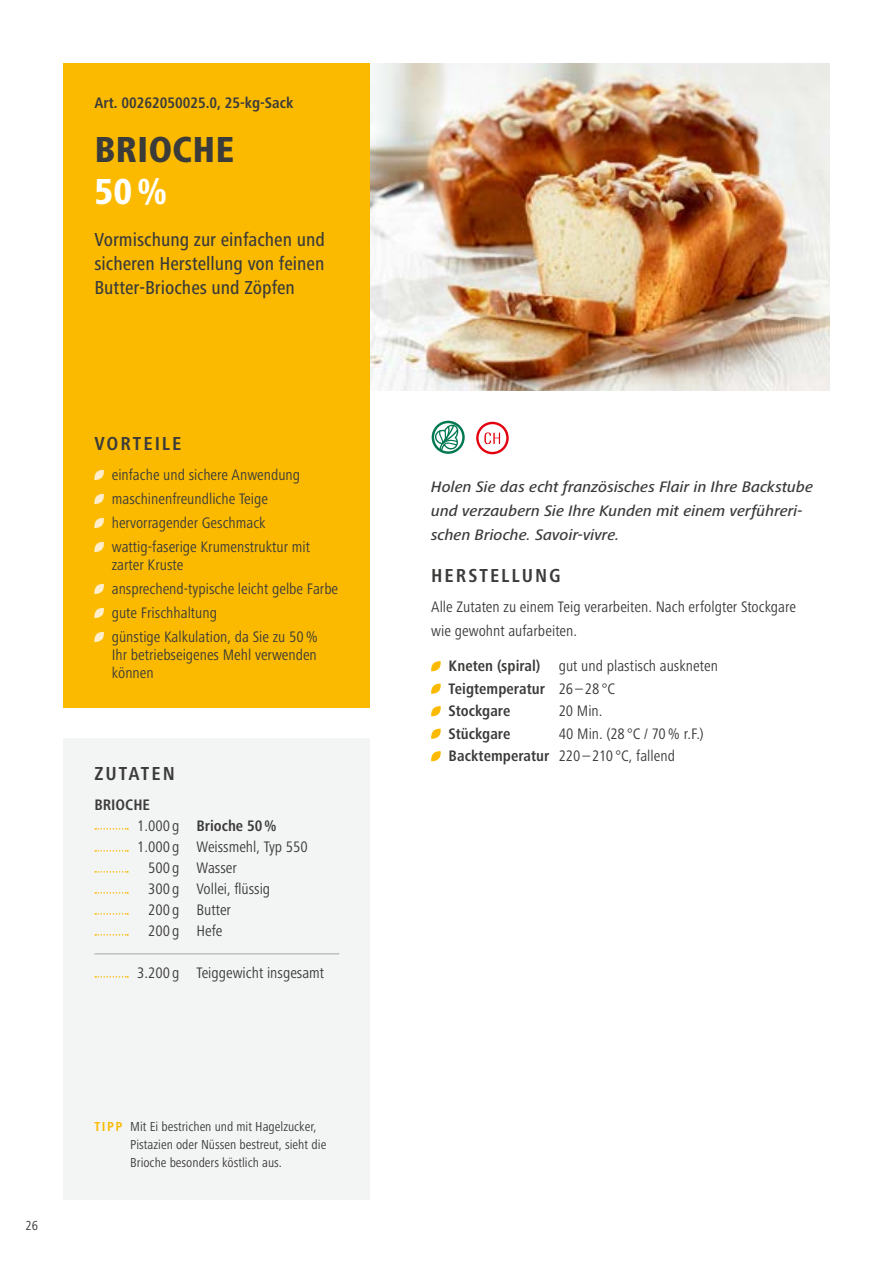
<style>
.page{position:relative;width:893px;height:1263px;background:#fff}
.page>*{position:absolute;margin:0;border:0;box-sizing:border-box;transform-origin:0 0}
.t1{font:800 condensed 37.5px "Frutiger Next Pro";color:#3b3b3a}
.t2{font:800 condensed 37.5px "Frutiger Next Pro";color:#fff}
.t3{font:500 condensed 19.5px/24px "Frutiger Next Pro";color:#3b3b3a;text-align:justify}
.t4{font:700 condensed 19.5px "Frutiger Next Pro";letter-spacing:.1em;color:#3b3b3a}
.t5{font:condensed 15.75px/24px "Frutiger Next Pro";color:#3b3b3a}
.t6{font:700 condensed 15.75px/22.5px "Frutiger Next Pro";color:#3b3b3a}
.t7{font:italic 500 15.75px/24px "Frutiger Next Pro";letter-spacing:.005em;color:#3b3b3a}
.t8{font:condensed 13.5px/18px "Frutiger Next Pro";color:#3b3b3a}
.s1{font-weight:400}
.s2{font-weight:700;color:#fbba00}
.s3{font-weight:700}
</style>
<div class="page">
<img style="left:370px;top:64px;width:459px;height:326px">
<div style="left:64px;top:64px;width:306px;height:644px;background:#fbba00"></div>
<div style="left:64px;top:738px;width:306px;height:461px;background:#f3f4f4"></div>
<svg style="left:431px;top:661px;width:10px;height:10px"></svg>
<svg style="left:431px;top:684px;width:10px;height:10px"></svg>
<svg style="left:431px;top:706px;width:10px;height:10px"></svg>
<svg style="left:431px;top:729px;width:10px;height:10px"></svg>
<svg style="left:431px;top:751px;width:10px;height:10px"></svg>
<svg style="left:94px;top:470px;width:10px;height:10px"></svg>
<svg style="left:94px;top:494px;width:10px;height:10px"></svg>
<svg style="left:94px;top:518px;width:10px;height:10px"></svg>
<svg style="left:94px;top:542px;width:10px;height:10px"></svg>
<svg style="left:94px;top:584px;width:10px;height:10px"></svg>
<svg style="left:94px;top:608px;width:10px;height:10px"></svg>
<svg style="left:94px;top:632px;width:10px;height:10px"></svg>
<hr style="left:94px;top:953px;width:245px;height:1px;background:#a7a7a8">
<svg style="left:95px;top:828px;width:33px;height:2px"></svg>
<svg style="left:95px;top:850px;width:33px;height:2px"></svg>
<svg style="left:95px;top:871px;width:33px;height:2px"></svg>
<svg style="left:95px;top:892px;width:33px;height:2px"></svg>
<svg style="left:95px;top:913px;width:33px;height:2px"></svg>
<svg style="left:95px;top:934px;width:33px;height:2px"></svg>
<svg style="left:95px;top:976px;width:33px;height:2px"></svg>
<svg style="left:432px;top:421px;width:33px;height:33px"></svg>
<svg style="left:476px;top:422px;width:33px;height:32px"></svg>
<p class="t8" style="left:26px;top:1217px;width:14px">26</p>
<p class="t6" style="left:94px;top:92px;width:200px">Art. 00262050025.0, 25-kg-Sack</p>
<h1 class="t1" style="left:94px;top:128px;width:142px">BRIOCHE</h1>
<h1 class="t2" style="left:94px;top:170px;width:75px">50%</h1>
<p class="t3" style="left:94px;top:228px;width:232px">Vormischung zur einfachen und sicheren Herstellung von feinen Butter-Brioches und Zöpfen</p>
<p class="t4" style="left:94px;top:432px;width:89px">VORTEILE</p>
<p class="t5" style="left:112px;top:463px;width:200px">einfache und sichere Anwendung maschinenfreundliche Teige hervorragender Geschmack wattig-faserige Krumenstruktur mit</p>
<p class="t5" style="left:112px;top:553px;width:228px">zarter Kruste<br>ansprechend-typische leicht gelbe Farbe gute Frischhaltung<br>günstige Kalkulation, da Sie zu 50%</p>
<p class="t5" style="left:112px;top:646px;width:207px;line-height:18px">Ihr betriebseigenes Mehl verwenden können</p>
<p class="t4" style="left:94px;top:762px;width:82px">ZUTATEN</p>
<p class="t6" style="left:94px;top:793px;width:57px">BRIOCHE</p>
<p class="t6" style="left:137px;top:814px;width:141px"><span class="s1">1.000 g</span> Brioche 50%</p>
<p class="t5" style="left:137px;top:834px;width:172px">1.000 g Weissmehl, Typ 550</p>
<p class="t5" style="left:148px;top:855px;width:90px">500 g Wasser</p>
<p class="t5" style="left:148px;top:876px;width:124px">300 g Vollei, flüssig</p>
<p class="t5" style="left:148px;top:897px;width:84px">200 g Butter</p>
<p class="t5" style="left:148px;top:918px;width:76px">200 g Hefe</p>
<p class="t5" style="left:137px;top:960px;width:189px">3.200 g Teiggewicht insgesamt</p>
<p class="t8" style="left:130px;top:1118px;width:198px;text-indent:-36px"><span class="s2">TIPP</span> Mit Ei bestrichen und mit Hagelzucker,<br>Pistazien oder Nüssen bestreut, sieht die<br>Brioche besonders köstlich aus.</p>
<p class="t7" style="left:431px;top:475px;width:383px">Holen Sie das echt französisches Flair in Ihre Backstube und verzaubern Sie Ihre Kunden mit einem verführeri&shy;schen Brioche. Savoir-vivre.</p>
<p class="t4" style="left:431px;top:564px;width:131px">HERSTELLUNG</p>
<p class="t5" style="left:431px;top:595px;width:366px">Alle Zutaten zu einem Teig verarbeiten. Nach erfolgter Stockgare wie gewohnt aufarbeiten.</p>
<p class="t6" style="left:449px;top:655px;width:271px">Kneten (spiral) <span class="s1">gut und plastisch auskneten<br></span>Teigtemperatur <span class="s1">26 –28 °C<br></span>Stockgare</p>
<p class="t5" style="left:559px;top:699px;width:45px">20 Min.</p>
<p class="t6" style="left:449px;top:722px;width:63px">Stückgare</p>
<p class="t5" style="left:449px;top:722px;width:257px;line-height:22.5px;text-indent:110px">40 Min. (28 °C / 70% r.F.)<br><span class="s3">Backtemperatur</span> 220–210 °C, fallend</p>
</div>
